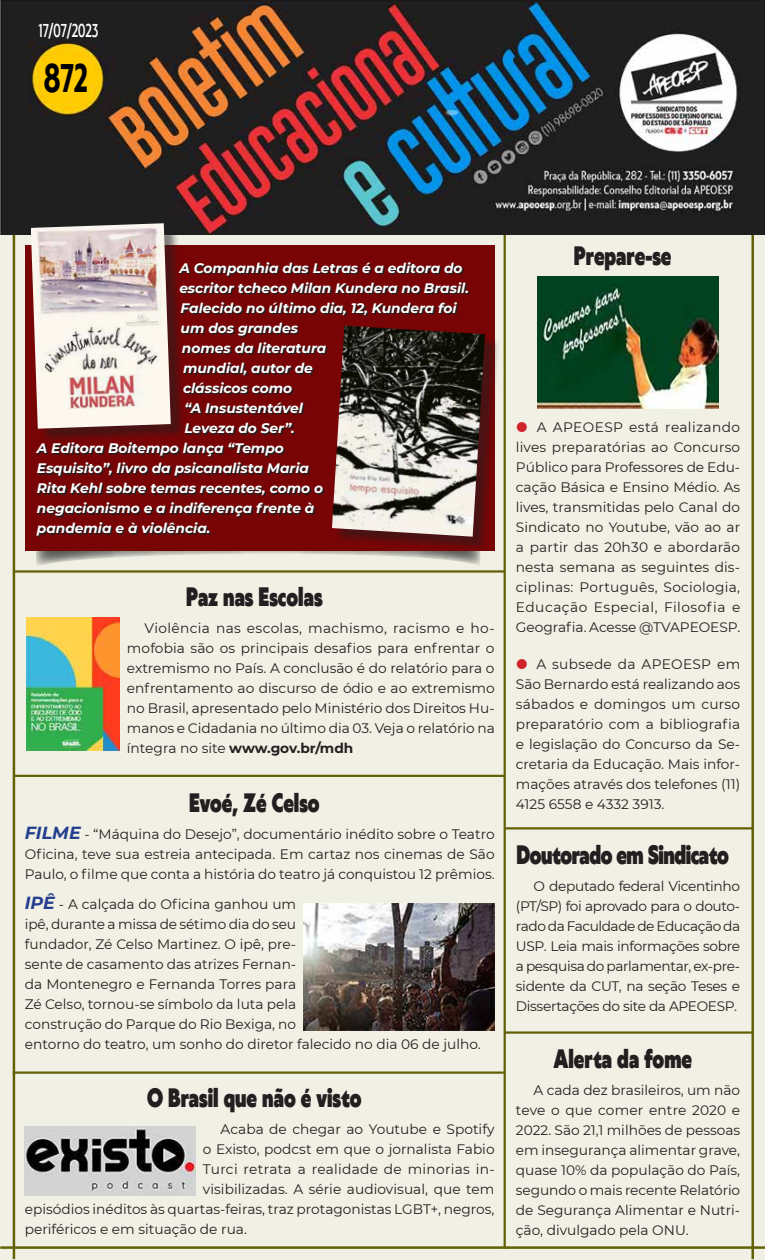
<style>
.page{position:relative;width:765px;height:1260px;background:#fff}
.page>*{position:absolute;margin:0;border:0;box-sizing:border-box;transform-origin:0 0}
.t1{font:700 37.5px "Klein Condensed";color:#000;scale:.75 1}
.t2{font:900 25px "Klein";color:#231f20;scale:.75 1}
.t3{font:900 25px "Klein";letter-spacing:-.025em;color:#231f20;scale:.75 1}
.t4{font:500 17.5px "Klein Condensed";color:#fff;scale:.75 1}
.t5{font:13.75px/20px "Montserrat";color:#231f20;text-align:justify}
.t6{font:italic 700 13.75px "Montserrat";color:#fff}
.t7{font:13.75px "Montserrat";letter-spacing:.02em;color:#231f20}
.s1{font-weight:700}
.s2{font-weight:700;font-style:italic;font-size:17.5px;color:#253f8e}
</style>
<div class="page">
<div style="left:0;top:216px;width:765px;height:1044px;background:#f1f0e5"></div>
<svg style="left:36px;top:551px;width:445px;height:15px"></svg>
<hr style="left:0;top:1246px;width:765px;height:3px;background:#616104">
<hr style="left:751px;top:234px;width:3px;height:1025px;background:#616104">
<img style="left:0;top:0;width:765px;height:235px">
<hr style="left:13px;top:235px;width:2px;height:1024px;background:#616104">
<hr style="left:504px;top:235px;width:2px;height:1014px;background:#616104">
<hr style="left:504px;top:827px;width:249px;height:2px;background:#616104">
<hr style="left:13px;top:570px;width:492px;height:3px;background:#616104">
<hr style="left:13px;top:775px;width:492px;height:2px;background:#616104">
<hr style="left:13px;top:1071px;width:491px;height:3px;background:#616104">
<hr style="left:505px;top:1031px;width:248px;height:3px;background:#616104">
<div style="left:25px;top:245px;width:470px;height:306px;background:#790405"></div>
<svg style="left:37px;top:263px;width:432px;height:274px"></svg>
<img style="left:537px;top:277px;width:181px;height:132px">
<img style="left:25px;top:1126px;width:171px;height:69px">
<img style="left:303px;top:904px;width:192px;height:126px">
<img style="left:26px;top:618px;width:94px;height:133px">
<div style="left:33px;top:226px;width:153px;height:218px;background:#231f20;opacity:.55"></div>
<img style="left:31px;top:223px;width:140px;height:206px">
<div style="left:334px;top:328px;width:166px;height:224px;background:#231f20;opacity:.55"></div>
<img style="left:332px;top:326px;width:153px;height:211px">
<p class="t4" style="left:39px;top:18px;width:81px">17/07/2023</p>
<h1 class="t1" style="left:44px;top:50px;width:60px">872</h1>
<p class="t6" style="left:179px;top:258px;width:285px">A Companhia das Letras é a editora do</p>
<p class="t6" style="left:179px;top:278px;width:291px">escritor tcheco Milan Kundera no Brasil.</p>
<p class="t6" style="left:181px;top:298px;width:277px">Falecido no último dia, 12, Kundera foi</p>
<p class="t6" style="left:181px;top:318px;width:119px">um dos grandes</p>
<p class="t6" style="left:182px;top:338px;width:146px">nomes da literatura</p>
<p class="t6" style="left:183px;top:358px;width:131px">mundial, autor de</p>
<p class="t6" style="left:183px;top:378px;width:111px">clássicos como</p>
<p class="t6" style="left:184px;top:398px;width:120px">“A Insustentável</p>
<p class="t6" style="left:184px;top:418px;width:112px">Leveza do Ser”.</p>
<p class="t6" style="left:37px;top:438px;width:249px">A Editora Boitempo lança “Tempo</p>
<p class="t6" style="left:37px;top:458px;width:274px">Esquisito”, livro da psicanalista Maria</p>
<p class="t6" style="left:37px;top:478px;width:288px">Rita Kehl sobre temas recentes, como o</p>
<p class="t6" style="left:37px;top:498px;width:279px">negacionismo e a indiferença frente à</p>
<p class="t6" style="left:37px;top:518px;width:175px">pandemia e à violência.</p>
<h2 class="t2" style="left:186px;top:578px;width:183px">Paz nas Escolas</h2>
<p class="t5" style="left:127px;top:618px;width:369px;text-indent:18px">Violência nas escolas, machismo, racismo e ho&shy;mofobia são os principais desafios para enfrentar o extremismo no País. A conclusão é do relatório para o enfrentamento ao discurso de ódio e ao extremismo no Brasil, apresentado pelo Ministério dos Direitos Hu&shy;manos e Cidadania no último dia 03. Veja o relatório na íntegra no site <span class="s1">www.gov.br/mdh</span></p>
<h2 class="t2" style="left:189px;top:783px;width:175px">Evoé, Zé Celso</h2>
<p class="t5" style="left:25px;top:823px;width:471px"><span class="s2">FILME</span> - “Máquina do Desejo”, documentário inédito sobre o Teatro Oficina, teve sua estreia antecipada. Em cartaz nos cinemas de São Paulo, o filme que conta a história do teatro já conquistou 12 prêmios.</p>
<p class="t5" style="left:25px;top:893px;width:457px;text-align:left"><span class="s2">IPÊ</span> - A calçada do Oficina ganhou um<br>ipê, durante a missa de sétimo dia do seu<br>fundador, Zé Celso Martinez. O ipê, pre-<br>sente de casamento das atrizes Fernan-<br>da Montenegro e Fernanda Torres para<br>Zé Celso, tornou-se símbolo da luta pela<br>construção do Parque do Rio Bexiga, no<br>entorno do teatro, um sonho do diretor falecido no dia 06 de julho.</p>
<h2 class="t2" style="left:147px;top:1079px;width:288px">O Brasil que não é visto</h2>
<p class="t5" style="left:221px;top:1119px;width:276px">Acaba de chegar ao Youtube e Spotify</p>
<p class="t5" style="left:203px;top:1139px;width:293px">o Existo, podcst em que o jornalista Fabio</p>
<p class="t7" style="left:203px;top:1160px;width:293px">Turci retrata a realidade de minorias in-</p>
<p class="t5" style="left:203px;top:1179px;width:293px">visibilizadas. A série audiovisual, que tem</p>
<p class="t5" style="left:25px;top:1199px;width:471px">episódios inéditos às quartas-feiras, traz protagonistas LGBT+, negros,</p>
<p class="t5" style="left:25px;top:1219px;width:224px">periféricos e em situação de rua.</p>
<h2 class="t2" style="left:574px;top:237px;width:131px">Prepare-se</h2>
<p class="t5" style="left:516px;top:416px;width:226px;text-indent:21px">A APEOESP está realizando lives preparatórias ao Concurso Público para Professores de Edu&shy;cação Básica e Ensino Médio. As lives, transmitidas pelo Canal do Sindicato no Youtube, vão ao ar a partir das 20h30 e abordarão nesta semana as seguintes dis&shy;ciplinas: Português, Sociologia, Educação Especial, Filosofia e Geografia. Acesse @TVAPEOESP.</p>
<p class="t5" style="left:516px;top:654px;width:226px;text-indent:20px">A subsede da APEOESP em São Bernardo está realizando aos sábados e domingos um curso preparatório com a bibliografia e legislação do Concurso da Se&shy;cretaria da Educação. Mais infor&shy;mações através dos telefones (11)<br>4125 6558 e 4332 3913.</p>
<h2 class="t3" style="left:517px;top:836px;width:284px">Doutorado em Sindicato</h2>
<p class="t5" style="left:516px;top:875px;width:226px;text-indent:18px">O deputado federal Vicentinho (PT/SP) foi aprovado para o douto&shy;rado da Faculdade de Educação da USP. Leia mais informações sobre a pesquisa do parlamentar, ex-pre&shy;sidente da CUT, na seção Teses e Dissertações do site da APEOESP.</p>
<h2 class="t2" style="left:553px;top:1039px;width:186px">Alerta da fome</h2>
<p class="t5" style="left:516px;top:1079px;width:226px;text-indent:18px">A cada dez brasileiros, um não teve o que comer entre 2020 e 2022. São 21,1 milhões de pessoas em insegurança alimentar grave, quase 10% da população do País, segundo o mais recente Relatório de Segurança Alimentar e Nutri&shy;ção, divulgado pela ONU.</p>
</div>
